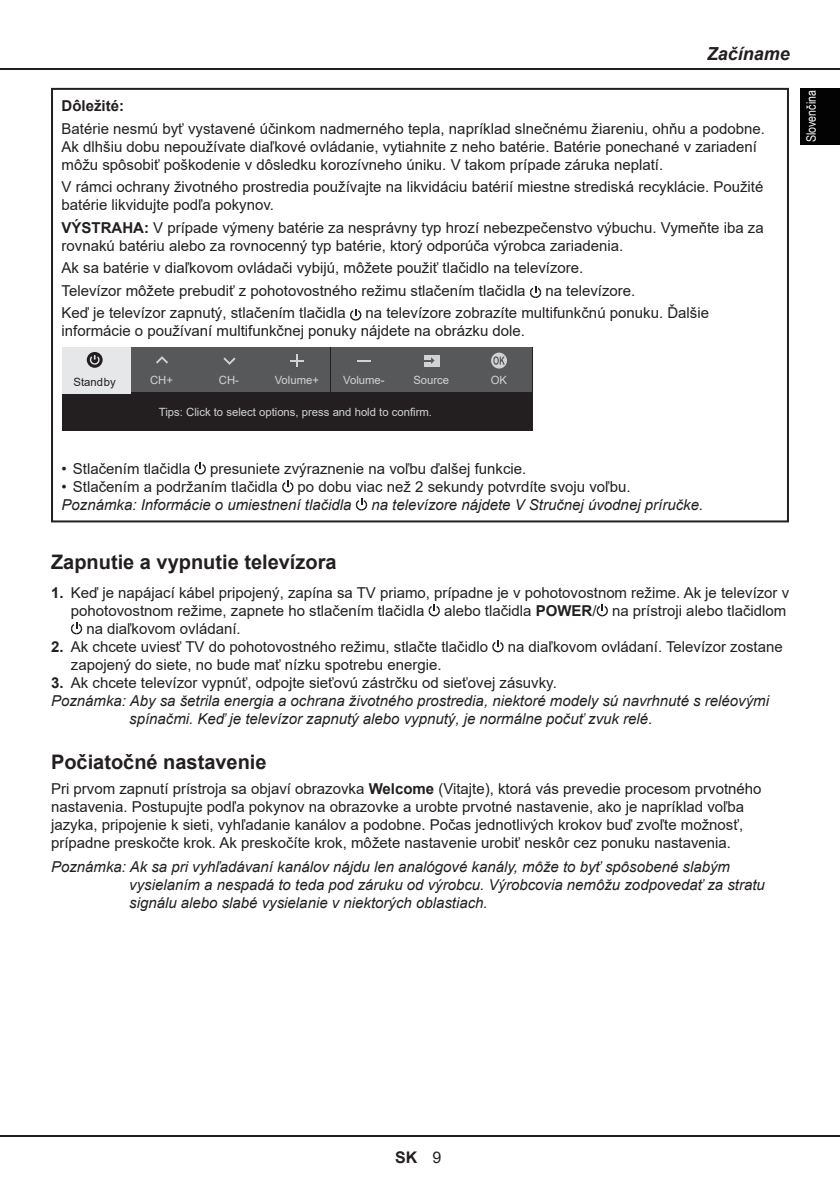
<style>
.page{position:relative;width:840px;height:1192px;background:#fff}
.page>*{position:absolute;margin:0;border:0;box-sizing:border-box;transform-origin:0 0}
.Head_2{font:700 20px "Arial";color:#231f20}
._1_header1_I{font:italic 700 18px "Arial";color:#231f20}
.t1{font:700 16px "Arial";color:#231f20}
.Body_7_5{font:15px/18px "Arial";color:#231f20}
.body{font:15px/18px "Arial";color:#231f20}
.Note_7_5_tab7_1{font:italic 15px/18px "Arial";color:#231f20}
.body-2{font:700 15px "Arial";color:#231f20}
.t2{font:13px "Arial Narrow";color:#fff}
.t3{font:11.4px "Arial";color:#d1d2d4}
.t4{font:11.4px "Arial";color:#231f20}
.s1{font-weight:700}
.s2{font-weight:400}
</style>
<div class="page">
<hr style="left:0;top:68px;width:840px;height:1px;background:#231f20">
<hr style="left:0;top:1135px;width:840px;height:2px;background:#231f20">
<div style="left:800px;top:88px;width:40px;height:57px;background:#030303"></div>
<svg style="left:530px;top:286px;width:11px;height:12px"></svg>
<svg style="left:350px;top:309px;width:11px;height:12px"></svg>
<div style="left:62px;top:347px;width:470px;height:84px;background:#231f20"></div>
<div style="left:131px;top:347px;width:65px;height:45px;background:#57585a"></div>
<div style="left:196px;top:347px;width:67px;height:45px;background:#57585a"></div>
<div style="left:263px;top:347px;width:67px;height:45px;background:#57585a"></div>
<svg style="left:290px;top:354px;width:14px;height:13px"></svg>
<div style="left:398px;top:347px;width:67px;height:45px;background:#57585a"></div>
<div style="left:424px;top:355px;width:15px;height:11px;background:#d1d2d4"></div>
<svg style="left:424px;top:357px;width:11px;height:7px"></svg>
<div style="left:465px;top:347px;width:67px;height:45px;background:#57585a"></div>
<svg style="left:491px;top:353px;width:16px;height:16px"></svg>
<svg style="left:493px;top:356px;width:12px;height:9px"></svg>
<div style="left:331px;top:347px;width:67px;height:45px;background:#57585a"></div>
<svg style="left:357px;top:360px;width:14px;height:1px"></svg>
<div style="left:62px;top:347px;width:69px;height:47px;background:#e6e7e9"></div>
<svg style="left:87px;top:352px;width:16px;height:16px"></svg>
<svg style="left:90px;top:355px;width:10px;height:10px"></svg>
<svg style="left:223px;top:357px;width:13px;height:8px"></svg>
<svg style="left:156px;top:356px;width:12px;height:8px"></svg>
<svg style="left:195px;top:462px;width:11px;height:13px"></svg>
<svg style="left:282px;top:480px;width:11px;height:13px"></svg>
<svg style="left:356px;top:498px;width:11px;height:13px"></svg>
<div style="left:51px;top:88px;width:738px;height:434px;border:2px solid #231f20"></div>
<svg style="left:429px;top:604px;width:11px;height:12px"></svg>
<svg style="left:597px;top:604px;width:11px;height:12px"></svg>
<svg style="left:71px;top:622px;width:11px;height:12px"></svg>
<svg style="left:492px;top:640px;width:12px;height:12px"></svg>
<p class="_1_header1_I" style="left:707px;top:42px;width:85px">Začíname</p>
<p class="body-2" style="left:62px;top:95px;width:64px">Dôležité:</p>
<p class="body" style="left:62px;top:119px;width:705px">Batérie nesmú byť vystavené účinkom nadmerného tepla, napríklad slnečnému žiareniu, ohňu a podobne.<br>Ak dlhšiu dobu nepoužívate diaľkové ovládanie, vytiahnite z neho batérie. Batérie ponechané v zariadení môžu spôsobiť poškodenie v dôsledku korozívneho úniku. V takom prípade záruka neplatí.</p>
<p class="body" style="left:62px;top:178px;width:703px">V rámci ochrany životného prostredia používajte na likvidáciu batérií miestne strediská recyklácie. Použité batérie likvidujte podľa pokynov.</p>
<p class="body" style="left:62px;top:218px;width:704px"><span class="s1">VÝSTRAHA:</span> V prípade výmeny batérie za nesprávny typ hrozí nebezpečenstvo výbuchu. Vymeňte iba za rovnakú batériu alebo za rovnocenný typ batérie, ktorý odporúča výrobca zariadenia.</p>
<p class="body" style="left:62px;top:259px;width:523px">Ak sa batérie v diaľkovom ovládači vybijú, môžete použiť tlačidlo na televízore.</p>
<p class="body" style="left:62px;top:282px;width:466px">Televízor môžete prebudiť z pohotovostného režimu stlačením tlačidla</p>
<p class="body" style="left:545px;top:282px;width:92px">na televízore.</p>
<p class="body" style="left:62px;top:304px;width:286px">Keď je televízor zapnutý, stlačením tlačidla</p>
<p class="body" style="left:62px;top:304px;width:649px;text-indent:304px">na televízore zobrazíte multifunkčnú ponuku. Ďalšie informácie o používaní multifunkčnej ponuky nájdete na obrázku dole.</p>
<p class="t4" style="left:74px;top:374px;width:44px">Standby</p>
<p class="t3" style="left:150px;top:372px;width:24px">CH+</p>
<p class="t3" style="left:219px;top:372px;width:22px">CH-</p>
<p class="t3" style="left:275px;top:372px;width:46px">Volume+</p>
<p class="t3" style="left:343px;top:372px;width:43px">Volume-</p>
<p class="t3" style="left:413px;top:372px;width:37px">Source</p>
<p class="t3" style="left:491px;top:372px;width:18px">OK</p>
<p class="t3" style="left:159px;top:404px;width:275px">Tips: Click to select options, press and hold to confirm.</p>
<p class="t2" style="left:802px;top:142px;width:54px;rotate:-90deg">Slovenčina</p>
<p class="Body_7_5" style="left:62px;top:459px;width:130px">• Stlačením tlačidla</p>
<p class="Body_7_5" style="left:210px;top:459px;width:318px">presuniete zvýraznenie na voľbu ďalšej funkcie.</p>
<p class="Body_7_5" style="left:62px;top:477px;width:218px">• Stlačením a podržaním tlačidla</p>
<p class="Body_7_5" style="left:298px;top:477px;width:334px">po dobu viac než 2 sekundy potvrdíte svoju voľbu.</p>
<p class="Note_7_5_tab7_1" style="left:62px;top:496px;width:292px">Poznámka: Informácie o umiestnení tlačidla</p>
<p class="Note_7_5_tab7_1" style="left:371px;top:496px;width:333px">na televízore nájdete V Stručnej úvodnej príručke.</p>
<p class="Head_2" style="left:51px;top:548px;width:287px">Zapnutie a vypnutie televízora</p>
<p class="Body_7_5" style="left:71px;top:583px;width:720px;text-indent:-20px"><span class="s1">1.</span> Keď je napájací kábel pripojený, zapína sa TV priamo, prípadne je v pohotovostnom režime. Ak je televízor v pohotovostnom režime, zapnete ho stlačením tlačidla</p>
<p class="Body_7_5" style="left:444px;top:601px;width:344px">alebo tlačidla <span class="s1">POWER</span>/ na prístroji alebo tlačidlom</p>
<p class="Body_7_5" style="left:86px;top:619px;width:156px">na diaľkovom ovládaní.</p>
<p class="Body_7_5" style="left:51px;top:637px;width:439px"><span class="s1">2.</span> Ak chcete uviesť TV do pohotovostného režimu, stlačte tlačidlo</p>
<p class="Body_7_5" style="left:508px;top:637px;width:277px">na diaľkovom ovládaní. Televízor zostane</p>
<p class="Body_7_5" style="left:71px;top:655px;width:372px">zapojený do siete, no bude mať nízku spotrebu energie.</p>
<p class="Body_7_5" style="left:51px;top:673px;width:507px"><span class="s1">3.</span> Ak chcete televízor vypnúť, odpojte sieťovú zástrčku od sieťovej zásuvky.</p>
<p class="Note_7_5_tab7_1" style="left:129px;top:692px;width:641px;text-indent:-78px">Poznámka: Aby sa šetrila energia a ochrana životného prostredia, niektoré modely sú navrhnuté s reléovými spínačmi. Keď je televízor zapnutý alebo vypnutý, je normálne počuť zvuk relé.</p>
<p class="Head_2" style="left:51px;top:748px;width:217px">Počiatočné nastavenie</p>
<p class="Body_7_5" style="left:51px;top:780px;width:712px">Pri prvom zapnutí prístroja sa objaví obrazovka <span class="s1">Welcome</span> (Vitajte), ktorá vás prevedie procesom prvotného nastavenia. Postupujte podľa pokynov na obrazovke a urobte prvotné nastavenie, ako je napríklad voľba jazyka, pripojenie k sieti, vyhľadanie kanálov a podobne. Počas jednotlivých krokov buď zvoľte možnosť, prípadne preskočte krok. Ak preskočíte krok, môžete nastavenie urobiť neskôr cez ponuku nastavenia.</p>
<p class="Note_7_5_tab7_1" style="left:129px;top:858px;width:637px;text-indent:-78px">Poznámka: Ak sa pri vyhľadávaní kanálov nájdu len analógové kanály, môže to byť spôsobené slabým vysielaním a nespadá to teda pod záruku od výrobcu. Výrobcovia nemôžu zodpovedať za stratu signálu alebo slabé vysielanie v niektorých oblastiach.</p>
<p class="t1" style="left:395px;top:1146px;width:48px">SK <span class="s2">9</span></p>
</div>
